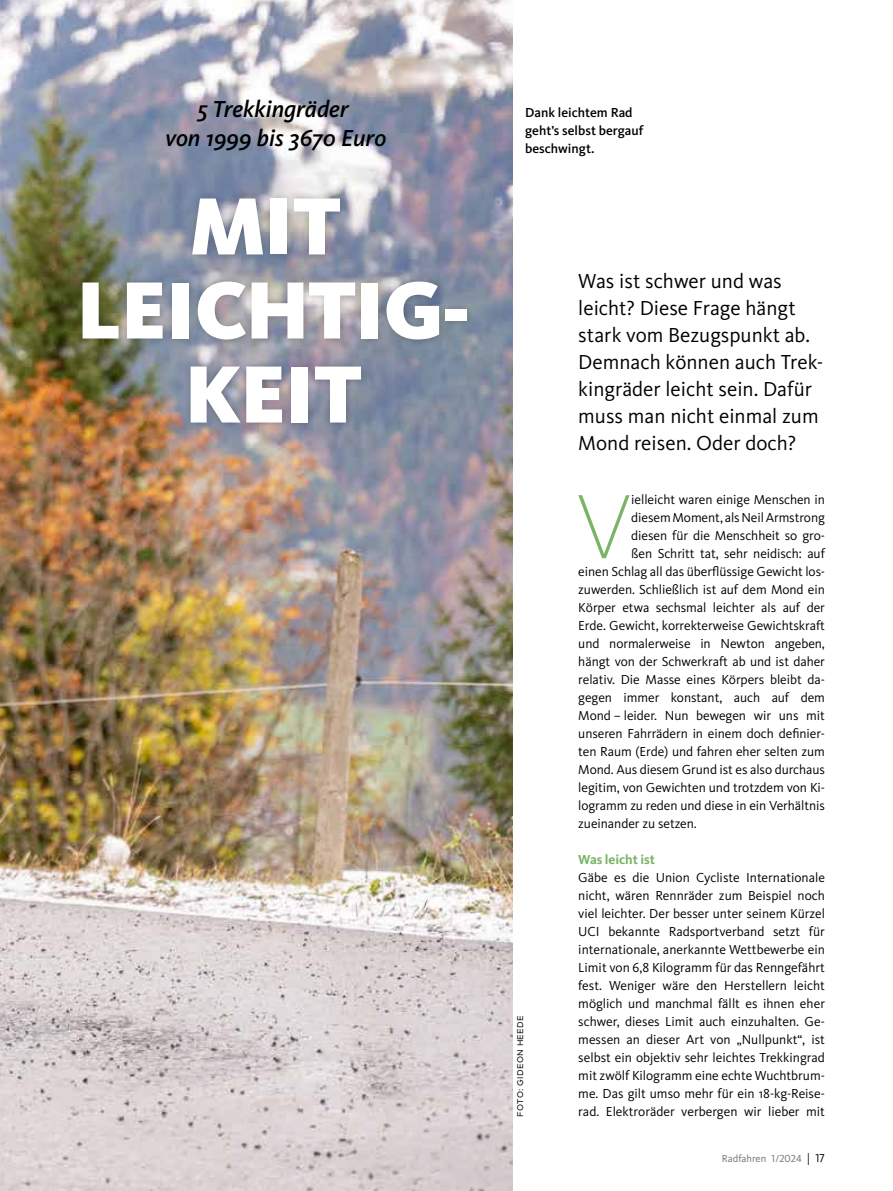
<style>
.page{position:relative;width:893px;height:1191px;background:#fff}
.page>*{position:absolute;margin:0;border:0;box-sizing:border-box;transform-origin:0 0}
.t1{font:200 94.65px "Kievit OT";color:#7ab466}
.t2{font:900 84px/84px "Kievit OT";letter-spacing:-.015em;color:#fff;text-align:center}
.t3{font:italic 500 24px/28.8px "Kievit OT";color:#000;text-align:center}
.t4{font:21px/27px "Kievit OT";color:#000}
.t5{font:13.5px/18px "Kievit OT";letter-spacing:-.005em;color:#000;text-align:justify}
.t6{font:500 13.5px/18px "Kievit OT";color:#000}
.t7{font:700 13.5px "Kievit OT";letter-spacing:-.005em;color:#7ab466}
.t8{font:10.5px "Kievit OT";color:#707172}
.t9{font:8.25px "Mark OT";letter-spacing:.045em;color:#000}
.s1{font-size:12px;color:#000}
</style>
<div class="page">
<img style="left:0;top:0;width:512px;height:1191px">
<div style="left:75px;top:190px;width:400px;height:240px;background:#000;opacity:.26"></div>
<h3 class="t3" style="left:165px;top:95px;width:222px">5 Trekkingräder<br>von 1999 bis 3670 Euro</h3>
<h2 class="t2" style="left:76px;top:183px;width:396px">MIT<br>LEICHTIG-<br>KEIT</h2>
<p class="t6" style="left:525px;top:103px;width:120px">Dank leichtem Rad geht’s selbst bergauf beschwingt.</p>
<p class="t9" style="left:515px;top:1116px;width:103px;rotate:-90deg">FOTO: GIDEON HEEDE</p>
<h3 class="t4" style="left:578px;top:267px;width:246px">Was ist schwer und was leicht? Diese Frage hängt stark vom Bezugspunkt ab.<br>Demnach können auch Trek&shy;kingräder leicht sein. Dafür muss man nicht einmal zum<br>Mond reisen. Oder doch?</h3>
<h1 class="t1" style="left:576px;top:469px;width:57px">V</h1>
<p class="t5" style="left:631px;top:490px;width:195px">ielleicht waren einige Menschen in</p>
<p class="t5" style="left:631px;top:508px;width:195px">diesem Moment, als Neil Armstrong</p>
<p class="t5" style="left:631px;top:526px;width:195px">diesen für die Menschheit so gro-</p>
<p class="t5" style="left:631px;top:544px;width:195px">ßen Schritt tat, sehr neidisch: auf</p>
<p class="t5" style="left:578px;top:562px;width:248px">einen Schlag all das überflüssige Gewicht los-</p>
<p class="t5" style="left:578px;top:580px;width:248px">zuwerden. Schließlich ist auf dem Mond ein</p>
<p class="t5" style="left:578px;top:598px;width:248px">Körper etwa sechsmal leichter als auf der</p>
<p class="t5" style="left:578px;top:616px;width:248px">Erde. Gewicht, korrekterweise Gewichtskraft</p>
<p class="t5" style="left:578px;top:634px;width:248px">und normalerweise in Newton angeben,</p>
<p class="t5" style="left:578px;top:652px;width:248px">hängt von der Schwerkraft ab und ist daher</p>
<p class="t5" style="left:578px;top:670px;width:248px">relativ. Die Masse eines Körpers bleibt da-</p>
<p class="t5" style="left:578px;top:688px;width:248px">gegen immer konstant, auch auf dem</p>
<p class="t5" style="left:578px;top:706px;width:248px">Mond – leider. Nun bewegen wir uns mit</p>
<p class="t5" style="left:578px;top:724px;width:248px">unseren Fahrrädern in einem doch definier-</p>
<p class="t5" style="left:578px;top:742px;width:248px">ten Raum (Erde) und fahren eher selten zum</p>
<p class="t5" style="left:578px;top:760px;width:248px">Mond. Aus diesem Grund ist es also durchaus</p>
<p class="t5" style="left:578px;top:778px;width:248px">legitim, von Gewichten und trotzdem von Ki-</p>
<p class="t5" style="left:578px;top:796px;width:248px">logramm zu reden und diese in ein Verhältnis</p>
<p class="t5" style="left:578px;top:814px;width:120px">zueinander zu setzen.</p>
<p class="t7" style="left:578px;top:851px;width:78px">Was leicht ist</p>
<p class="t5" style="left:578px;top:868px;width:248px">Gäbe es die Union Cycliste Internationale nicht, wären Rennräder zum Beispiel noch viel leichter. Der besser unter seinem Kürzel UCI bekannte Radsportverband setzt für internationale, anerkannte Wettbewerbe ein Limit von 6,8 Kilogramm für das Renngefährt fest. Weniger wäre den Herstellern leicht möglich und manchmal fällt es ihnen eher schwer, dieses Limit auch einzuhalten. Ge&shy;messen an dieser Art von „Nullpunkt“, ist selbst ein objektiv sehr leichtes Trekkingrad mit zwölf Kilogramm eine echte Wuchtbrum&shy;me. Das gilt umso mehr für ein 18-kg-Reise&shy;rad. Elektroräder verbergen wir lieber mit</p>
<p class="t8" style="left:722px;top:1151px;width:105px">Radfahren 1/2024 <span class="s1">| 17</span></p>
</div>
